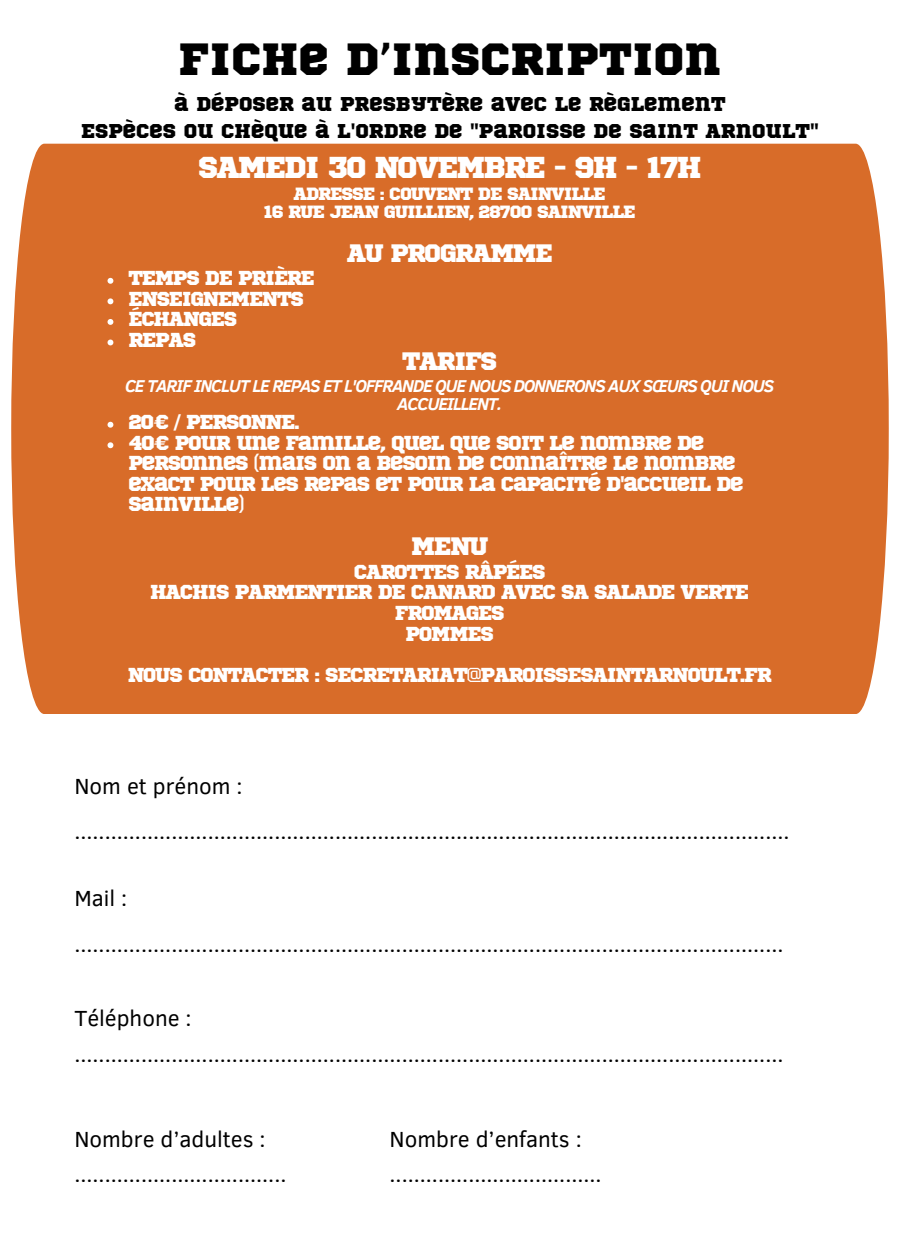
<style>
.page{position:relative;width:900px;height:1260px;background:#fff}
.page>*{position:absolute;margin:0;border:0;box-sizing:border-box;transform-origin:0 0}
.t1{font:45px "Sports World";color:#000}
.t2{font:30px "Sports World";letter-spacing:-.06em;color:#fff}
.t3{font:25px "Sports World";letter-spacing:-.06em;color:#fff}
.t4{font:22.5px "Clear Sans";color:#000}
.t5{font:20px/20.5px "Sports World";letter-spacing:-.065em;color:#fff}
.t6{font:20px/26.5px "Sports World";color:#000;text-align:center}
.t7{font:17.75px/17.5px "Sports World";letter-spacing:-.065em;color:#fff;text-align:center}
.t8{font:italic 700 17.5px/17.5px "Clear Sans";letter-spacing:-.06em;color:#fff;text-align:center}
</style>
<div class="page">
<div style="left:11px;top:144px;width:878px;height:570px;background:#d86c29"></div>
<svg style="left:108px;top:278px;width:5px;height:6px"></svg>
<svg style="left:108px;top:298px;width:5px;height:6px"></svg>
<svg style="left:108px;top:319px;width:5px;height:6px"></svg>
<svg style="left:108px;top:340px;width:5px;height:5px"></svg>
<svg style="left:108px;top:422px;width:5px;height:6px"></svg>
<svg style="left:108px;top:442px;width:5px;height:6px"></svg>
<h4 class="t1" style="left:179px;top:39px;width:544px">FICHE D’INSCRIPTION</h4>
<h4 class="t6" style="left:81px;top:92px;width:739px">À DÉPOSER AU PRESBYTÈRE AVEC LE RÈGLEMENT<br>ESPÈCES OU CHÈQUE À L'ORDRE DE "PAROISSE DE SAINT ARNOULT"</h4>
<h2 class="t2" style="left:198px;top:154px;width:505px">SAMEDI 30 NOVEMBRE - 9H - 17H</h2>
<p class="t7" style="left:264px;top:186px;width:374px">ADRESSE : COUVENT DE SAINVILLE<br>16 RUE JEAN GUILLIEN, 28700 SAINVILLE</p>
<p class="t3" style="left:347px;top:242px;width:208px">AU PROGRAMME</p>
<p class="t5" style="left:128px;top:269px;width:188px">TEMPS DE PRIÈRE<br>ENSEIGNEMENTS<br>ÉCHANGES<br>REPAS</p>
<p class="t3" style="left:402px;top:350px;width:97px">TARIFS</p>
<p class="t8" style="left:125px;top:377px;width:651px">CE TARIF INCLUT LE REPAS ET L'OFFRANDE QUE NOUS DONNERONS AUX SŒURS QUI NOUS<br>ACCUEILLENT.</p>
<p class="t5" style="left:128px;top:413px;width:617px">20€ / PERSONNE.<br>40€ POUR UNE FAMILLE, QUEL QUE SOIT LE NOMBRE DE PERSONNES (MAIS ON A BESOIN DE CONNAÎTRE LE NOMBRE EXACT POUR LES REPAS ET POUR LA CAPACITÉ D'ACCUEIL DE SAINVILLE)</p>
<p class="t3" style="left:411px;top:535px;width:79px">MENU</p>
<p class="t5" style="left:150px;top:563px;width:600px;text-align:center">CAROTTES RÂPÉES<br>HACHIS PARMENTIER DE CANARD AVEC SA SALADE VERTE<br>FROMAGES<br>POMMES</p>
<p class="t5" style="left:128px;top:665px;width:646px">NOUS CONTACTER : SECRETARIAT@PAROISSESAINTARNOULT.FR</p>
<h2 class="t4" style="left:74px;top:769px;width:170px">Nom et prénom :</h2>
<p class="t4" style="left:74px;top:815px;width:717px">......................................................................................................................</p>
<p class="t4" style="left:74px;top:882px;width:55px">Mail :</p>
<h2 class="t4" style="left:74px;top:928px;width:711px">.....................................................................................................................</h2>
<h2 class="t4" style="left:74px;top:1002px;width:119px">Téléphone :</h2>
<p class="t4" style="left:74px;top:1038px;width:711px">.....................................................................................................................</p>
<h2 class="t4" style="left:74px;top:1122px;width:193px">Nombre d’adultes :</h2>
<h2 class="t4" style="left:74px;top:1158px;width:214px">...................................</h2>
<p class="t4" style="left:390px;top:1122px;width:194px">Nombre d’enfants :</p>
<p class="t4" style="left:390px;top:1158px;width:214px">...................................</p>
</div>
